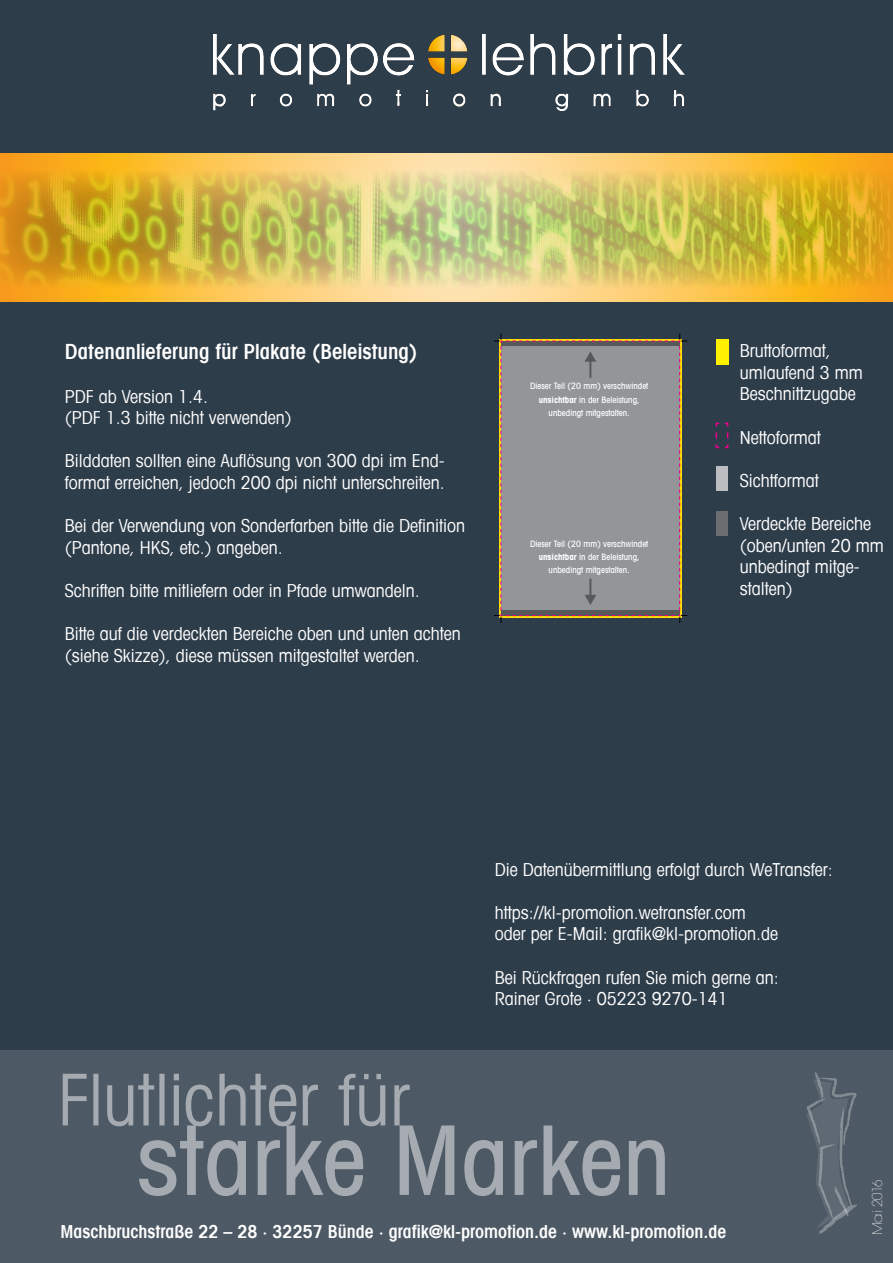
<style>
.page{position:relative;width:893px;height:1263px;background:#2e3d4a}
.page>*{position:absolute;margin:0;border:0;box-sizing:border-box;transform-origin:0 0}
.t1{font:600 condensed 21px "Avant Garde LT";color:#fff}
.t2{font:condensed 18px/21.6px "Avant Garde LT";color:#fff}
.t3{font:600 condensed 18px "Avant Garde LT";color:#fff}
.t4{font:200 15px "Avant Garde Gothic Itc T";color:#fff}
.t5{font:500 condensed 8.85px/13.4px "Avant Garde LT";color:#fff;text-align:center}
.s1{font-weight:700}
</style>
<div class="page">
<div style="left:0;top:1050px;width:893px;height:213px;background:#4d5964"></div>
<svg style="left:63px;top:1074px;width:602px;height:122px"></svg>
<svg style="left:806px;top:1072px;width:51px;height:162px"></svg>
<img style="left:214px;top:35px;width:470px;height:75px">
<img style="left:0;top:155px;width:893px;height:147px">
<svg style="left:495px;top:333px;width:192px;height:290px;background:#8c8c8a"></svg>
<div style="left:716px;top:339px;width:13px;height:26px;background:#fff101"></div>
<svg style="left:715px;top:422px;width:14px;height:27px"></svg>
<div style="left:716px;top:466px;width:12px;height:24px;background:#bcbdc0"></div>
<div style="left:716px;top:511px;width:12px;height:24px;background:#6c6d70"></div>
<p class="t1" style="left:65px;top:339px;width:354px">Datenanlieferung für Plakate (Beleistung)</p>
<p class="t2" style="left:65px;top:385px;width:145px">PDF ab Version 1.4.</p>
<p class="t2" style="left:65px;top:406px;width:228px">(PDF 1.3 bitte nicht verwenden)</p>
<p class="t2" style="left:65px;top:450px;width:381px">Bilddaten sollten eine Auflösung von 300 dpi im End&shy;format erreichen, jedoch 200 dpi nicht unterschreiten.</p>
<p class="t2" style="left:65px;top:514px;width:402px">Bei der Verwendung von Sonderfarben bitte die Definition (Pantone, HKS, etc.) angeben.</p>
<p class="t2" style="left:65px;top:579px;width:356px">Schriften bitte mitliefern oder in Pfade umwandeln.</p>
<p class="t2" style="left:65px;top:622px;width:397px">Bitte auf die verdeckten Bereiche oben und unten achten</p>
<p class="t2" style="left:65px;top:644px;width:356px">(siehe Skizze), diese müssen mitgestaltet werden.</p>
<p class="t5" style="left:530px;top:379px;width:120px">Dieser Teil (20 mm) verschwindet <span class="s1">unsichtbar</span> in der Beleistung, unbedingt mitgestalten.</p>
<p class="t5" style="left:530px;top:537px;width:120px">Dieser Teil (20 mm) verschwindet <span class="s1">unsichtbar</span> in der Beleistung, unbedingt mitgestalten.</p>
<p class="t2" style="left:740px;top:339px;width:125px">Bruttoformat, umlaufend 3 mm<br>Beschnittzugabe</p>
<p class="t2" style="left:740px;top:426px;width:82px">Nettoformat</p>
<p class="t2" style="left:740px;top:469px;width:80px">Sichtformat</p>
<p class="t2" style="left:740px;top:512px;width:133px">Verdeckte Bereiche</p>
<p class="t2" style="left:740px;top:534px;width:146px">(oben/unten 20 mm unbedingt mitge&shy;stalten)</p>
<p class="t2" style="left:495px;top:858px;width:339px">Die Datenübermittlung erfolgt durch WeTransfer:</p>
<p class="t2" style="left:495px;top:901px;width:252px">https://kl-promotion.wetransfer.com</p>
<p class="t2" style="left:495px;top:923px;width:285px">oder per E-Mail: grafik@kl-promotion.de</p>
<p class="t2" style="left:495px;top:966px;width:285px">Bei Rückfragen rufen Sie mich gerne an:</p>
<p class="t2" style="left:495px;top:987px;width:235px">Rainer Grote · 05223 9270-141</p>
<p class="t3" style="left:61px;top:1220px;width:667px">Maschbruchstraße 22 – 28 · 32257 Bünde · grafik@kl-promotion.de · www.kl-promotion.de</p>
<p class="t4" style="left:868px;top:1235px;width:58px;rotate:-90deg">Mai 2016</p>
</div>
